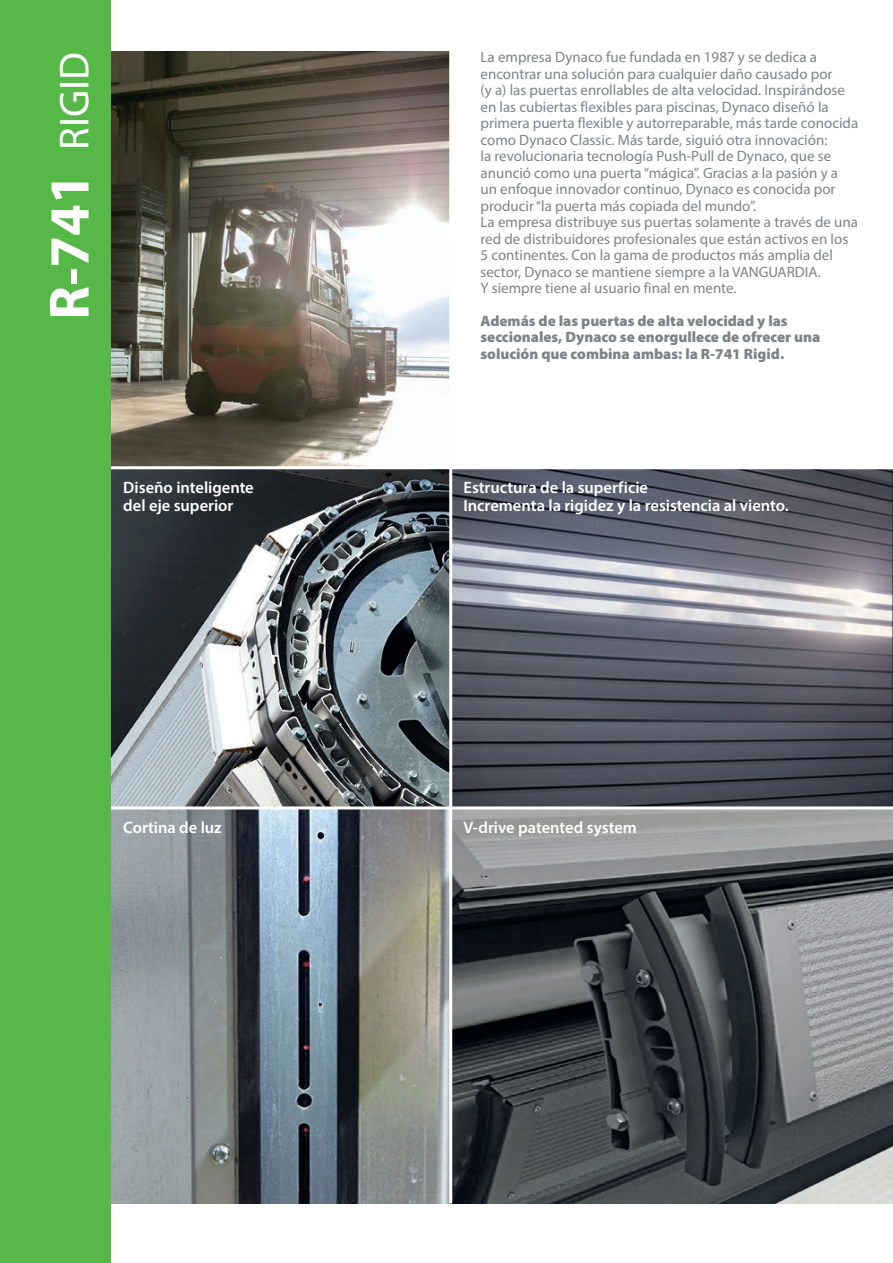
<style>
.page{position:relative;width:893px;height:1263px;background:#fff}
.page>*{position:absolute;margin:0;border:0;box-sizing:border-box;transform-origin:0 0}
.t1{font:700 57px "Myriad Pro";color:#fff}
.Didascalia_Foto{font:600 16.5px/18px "Myriad Pro";color:#fff}
.Body_10{font:15px/16.5px "Myriad Pro";color:#808285}
.Body_10-2{font:900 15px/16.5px "Myriad Pro";color:#808285}
.s1{font-weight:400;font-size:42px}
</style>
<div class="page">
<img style="left:111px;top:469px;width:338px;height:734px">
<img style="left:452px;top:809px;width:441px;height:394px">
<svg style="left:453px;top:470px;width:438px;height:336px;background:#656873"></svg>
<svg style="left:111px;top:51px;width:338px;height:415px;background:#7e796f"></svg>
<hr style="left:111px;top:806px;width:782px;height:3px;background:#fff">
<div style="left:0;top:0;width:111px;height:1263px;background:#56b947"></div>
<p class="t1" style="left:32px;top:320px;width:269px;rotate:-90deg">R-741 <span class="s1">RIGID</span></p>
<p class="Body_10" style="left:480px;top:49px;width:379px">La empresa Dynaco fue fundada en 1987 y se dedica a encontrar una solución para cualquier daño causado por<br>(y a) las puertas enrollables de alta velocidad. Inspirándose en las cubiertas flexibles para piscinas, Dynaco diseñó la primera puerta flexible y autorreparable, más tarde conocida como Dynaco Classic. Más tarde, siguió otra innovación:<br>la revolucionaria tecnología Push-Pull de Dynaco, que se anunció como una puerta “mágica”. Gracias a la pasión y a un enfoque innovador continuo, Dynaco es conocida por producir “la puerta más copiada del mundo”.<br>La empresa distribuye sus puertas solamente a través de una red de distribuidores profesionales que están activos en los 5 continentes. Con la gama de productos más amplia del sector, Dynaco se mantiene siempre a la VANGUARDIA.<br>Y siempre tiene al usuario final en mente.</p>
<p class="Body_10-2" style="left:480px;top:312px;width:341px">Además de las puertas de alta velocidad y las seccionales, Dynaco se enorgullece de ofrecer una solución que combina ambas: la R-741 Rigid.</p>
<p class="Didascalia_Foto" style="left:123px;top:478px;width:132px">Diseño inteligente del eje superior</p>
<p class="Didascalia_Foto" style="left:463px;top:478px;width:327px">Estructura de la superficie<br>Incrementa la rigidez y la resistencia al viento.</p>
<p class="Didascalia_Foto" style="left:123px;top:818px;width:100px">Cortina de luz</p>
<p class="Didascalia_Foto" style="left:463px;top:818px;width:175px">V-drive patented system</p>
</div>
